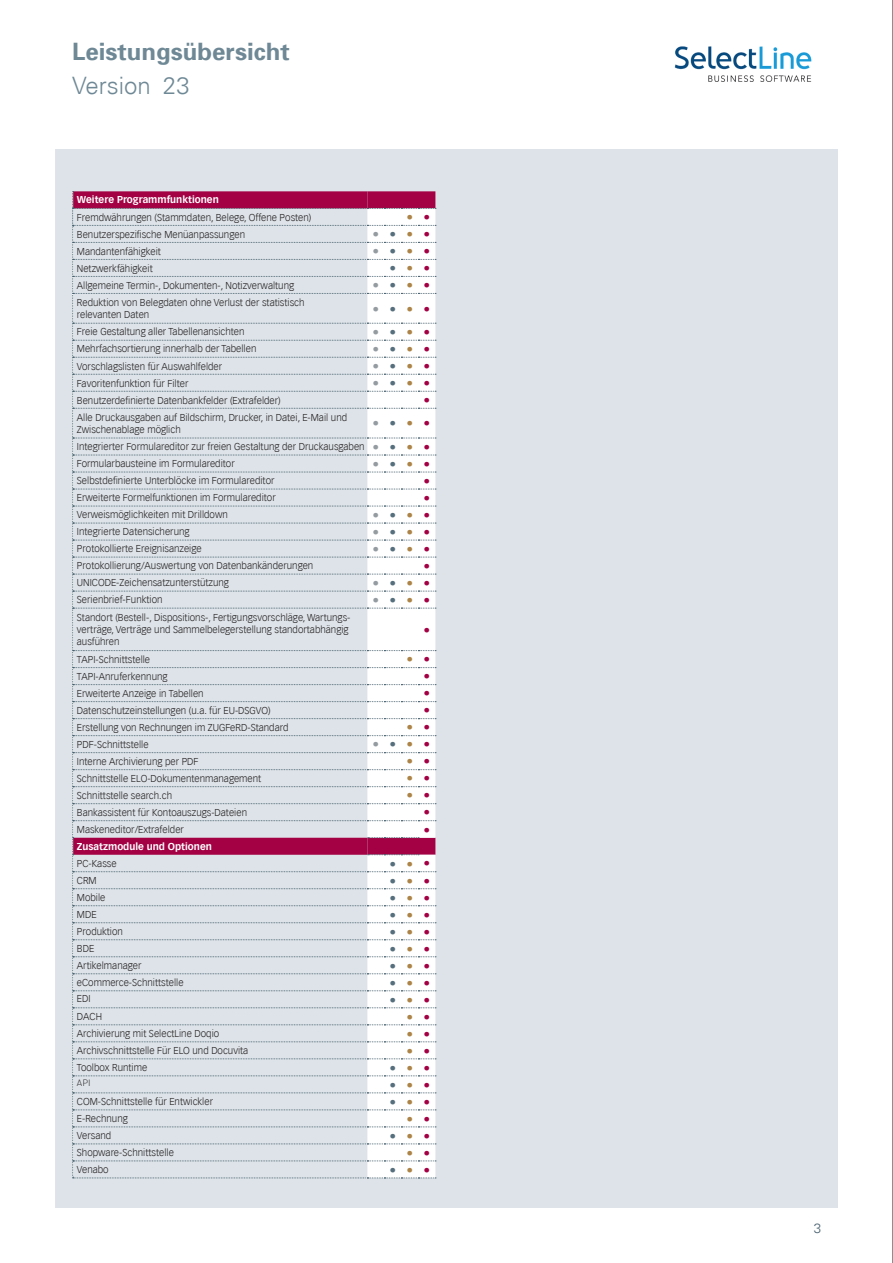
<style>
.page{position:relative;width:893px;height:1263px;background:#fff}
.page>*{position:absolute;margin:0;border:0;box-sizing:border-box;transform-origin:0 0}
.t1{font:700 24px "Univers";color:#6e8895}
.t2{font:300 24px "Univers";color:#6e8895}
.t3{font:700 13.5px "Vectora LH";color:#959ca1}
.t4{font:700 13.5px "Vectora LH";color:#566f7c}
.t5{font:700 13.5px "Vectora LH";color:#ad8447}
.t6{font:700 13.5px "Vectora LH";color:#a30143}
.t7{font:300 13.5px "Univers";color:#48616e}
.t8{font:300 9.75px/12px "Vectora LH";color:#231f20}
.t9{font:700 9.75px "Vectora LH";color:#fff}
.t10{font:300 9px "DIN";color:#231f20}
.s1{color:#a30143}
.s2{color:#566f7c}
.s3{color:#ad8447}
.s4{font-weight:700;font-size:13.5px;color:#959ca1}
.s5{font-weight:700;font-size:13.5px;color:#566f7c}
.s6{font-weight:700;font-size:13.5px;color:#ad8447}
.s7{font-weight:700;font-size:13.5px;color:#a30143}
</style>
<div class="page">
<div style="left:55px;top:149px;width:783px;height:1059px;background:#dde3e8"></div>
<svg style="left:72px;top:191px;width:364px;height:987px"></svg>
<img style="left:674px;top:46px;width:138px;height:36px">
<hr style="left:892px;top:0;width:1px;height:1263px;background:#231f20">
<h1 class="t1" style="left:72px;top:36px;width:219px">Leistungsübersicht</h1>
<h1 class="t2" style="left:72px;top:71px;width:119px">Version 23</h1>
<p class="t9" style="left:77px;top:194px;width:143px">Weitere Programmfunktionen</p>
<p class="t8" style="left:77px;top:211px;width:236px">Fremdwährungen (Stammdaten, Belege, Offene Posten)</p>
<h2 class="t5" style="left:407px;top:209px;width:25px">• <span class="s1">•</span></h2>
<p class="t8" style="left:77px;top:228px;width:170px">Benutzerspezifische Menüanpassungen</p>
<h2 class="t3" style="left:372px;top:226px;width:59px">•<span class="s2">•</span><span class="s3">•</span><span class="s1">•</span></h2>
<p class="t8" style="left:77px;top:245px;width:85px">Mandantenfähigkeit</p>
<h2 class="t3" style="left:372px;top:243px;width:59px">•<span class="s2">•</span><span class="s3">•</span><span class="s1">•</span></h2>
<p class="t8" style="left:77px;top:262px;width:77px">Netzwerkfähigkeit</p>
<h2 class="t4" style="left:390px;top:260px;width:42px">•<span class="s3">•</span><span class="s1">•</span></h2>
<p class="t8" style="left:77px;top:279px;width:219px">Allgemeine Termin-, Dokumenten-, Notizverwaltung</p>
<h2 class="t3" style="left:372px;top:277px;width:59px">•<span class="s2">•</span><span class="s3">•</span><span class="s1">•</span></h2>
<p class="t8" style="left:77px;top:297px;width:229px">Reduktion von Belegdaten ohne Verlust der statistisch relevanten Daten</p>
<h2 class="t3" style="left:372px;top:301px;width:59px">•<span class="s2">•</span><span class="s3">•</span><span class="s1">•</span></h2>
<p class="t8" style="left:77px;top:326px;width:169px">Freie Gestaltung aller Tabellenansichten</p>
<h2 class="t3" style="left:372px;top:324px;width:59px">•<span class="s2">•</span><span class="s3">•</span><span class="s1">•</span></h2>
<p class="t8" style="left:77px;top:343px;width:181px">Mehrfachsortierung innerhalb der Tabellen</p>
<h2 class="t3" style="left:372px;top:341px;width:59px">•<span class="s2">•</span><span class="s3">•</span><span class="s1">•</span></h2>
<p class="t8" style="left:77px;top:360px;width:147px">Vorschlagslisten für Auswahlfelder</p>
<h2 class="t3" style="left:372px;top:358px;width:59px">•<span class="s2">•</span><span class="s3">•</span><span class="s1">•</span></h2>
<p class="t8" style="left:77px;top:377px;width:113px">Favoritenfunktion für Filter</p>
<h2 class="t3" style="left:372px;top:375px;width:59px">•<span class="s2">•</span><span class="s3">•</span><span class="s1">•</span></h2>
<p class="t8" style="left:77px;top:394px;width:205px">Benutzerdefinierte Datenbankfelder (Extrafelder)</p>
<h2 class="t6" style="left:424px;top:392px;width:8px">•</h2>
<p class="t8" style="left:77px;top:412px;width:272px">Alle Druckausgaben auf Bildschirm, Drucker, in Datei, E-Mail und<br>Zwischenablage möglich</p>
<h2 class="t3" style="left:372px;top:415px;width:59px">•<span class="s2">•</span><span class="s3">•</span><span class="s1">•</span></h2>
<p class="t8" style="left:77px;top:438px;width:355px;line-height:17px">Integrierter Formulareditor zur freien Gestaltung der Druckausgaben <span class="s4">•</span> <span class="s5">•</span> <span class="s6">•</span> <span class="s7">•<br></span>Formularbausteine im Formulareditor</p>
<h2 class="t3" style="left:372px;top:456px;width:59px">•<span class="s2">•</span><span class="s3">•</span><span class="s1">•</span></h2>
<p class="t8" style="left:77px;top:475px;width:199px">Selbstdefinierte Unterblöcke im Formulareditor</p>
<h2 class="t6" style="left:424px;top:473px;width:8px">•</h2>
<p class="t8" style="left:77px;top:492px;width:200px">Erweiterte Formelfunktionen im Formulareditor</p>
<h2 class="t6" style="left:424px;top:490px;width:8px">•</h2>
<p class="t8" style="left:77px;top:509px;width:152px">Verweismöglichkeiten mit Drilldown</p>
<h2 class="t3" style="left:372px;top:507px;width:59px">•<span class="s2">•</span><span class="s3">•</span><span class="s1">•</span></h2>
<p class="t8" style="left:77px;top:526px;width:114px">Integrierte Datensicherung</p>
<h2 class="t3" style="left:372px;top:524px;width:59px">•<span class="s2">•</span><span class="s3">•</span><span class="s1">•</span></h2>
<p class="t8" style="left:77px;top:543px;width:126px">Protokollierte Ereignisanzeige</p>
<h2 class="t3" style="left:372px;top:541px;width:59px">•<span class="s2">•</span><span class="s3">•</span><span class="s1">•</span></h2>
<p class="t8" style="left:77px;top:560px;width:238px">Protokollierung/Auswertung von Datenbankänderungen</p>
<h2 class="t6" style="left:424px;top:558px;width:8px">•</h2>
<p class="t8" style="left:77px;top:577px;width:154px">UNICODE-Zeichensatzunterstützung</p>
<h2 class="t3" style="left:372px;top:575px;width:59px">•<span class="s2">•</span><span class="s3">•</span><span class="s1">•</span></h2>
<p class="t8" style="left:77px;top:594px;width:87px">Serienbrief-Funktion</p>
<h2 class="t3" style="left:372px;top:592px;width:59px">•<span class="s2">•</span><span class="s3">•</span><span class="s1">•</span></h2>
<p class="t8" style="left:77px;top:612px;width:275px">Standort (Bestell-, Dispositions-, Fertigungsvorschläge, Wartungs&shy;verträge, Verträge und Sammelbelegerstellung standortabhängig ausführen</p>
<h2 class="t6" style="left:424px;top:622px;width:8px">•</h2>
<p class="t8" style="left:77px;top:654px;width:75px">TAPI-Schnittstelle</p>
<h2 class="t5" style="left:407px;top:651px;width:25px">• <span class="s1">•</span></h2>
<p class="t8" style="left:77px;top:671px;width:92px">TAPI-Anruferkennung</p>
<h2 class="t6" style="left:424px;top:668px;width:8px">•</h2>
<p class="t8" style="left:77px;top:688px;width:128px">Erweiterte Anzeige in Tabellen</p>
<h2 class="t6" style="left:424px;top:685px;width:8px">•</h2>
<p class="t8" style="left:77px;top:705px;width:195px">Datenschutzeinstellungen (u.a. für EU-DSGVO)</p>
<h2 class="t6" style="left:424px;top:702px;width:8px">•</h2>
<p class="t8" style="left:77px;top:722px;width:213px">Erstellung von Rechnungen im ZUGFeRD-Standard</p>
<h2 class="t5" style="left:407px;top:719px;width:25px">• <span class="s1">•</span></h2>
<p class="t8" style="left:77px;top:739px;width:73px">PDF-Schnittstelle</p>
<h2 class="t3" style="left:372px;top:736px;width:59px">•<span class="s2">•</span><span class="s3">•</span><span class="s1">•</span></h2>
<p class="t8" style="left:77px;top:756px;width:123px">Interne Archivierung per PDF</p>
<h2 class="t5" style="left:407px;top:753px;width:25px">• <span class="s1">•</span></h2>
<p class="t8" style="left:77px;top:773px;width:186px">Schnittstelle ELO-Dokumentenmanagement</p>
<h2 class="t5" style="left:407px;top:770px;width:25px">• <span class="s1">•</span></h2>
<p class="t8" style="left:77px;top:790px;width:97px">Schnittstelle search.ch</p>
<h2 class="t5" style="left:407px;top:787px;width:25px">• <span class="s1">•</span></h2>
<p class="t8" style="left:77px;top:807px;width:172px">Bankassistent für Kontoauszugs-Dateien</p>
<h2 class="t6" style="left:424px;top:804px;width:8px">•</h2>
<p class="t8" style="left:77px;top:824px;width:109px">Maskeneditor/Extrafelder</p>
<h2 class="t6" style="left:424px;top:822px;width:8px">•</h2>
<p class="t9" style="left:77px;top:841px;width:137px">Zusatzmodule und Optionen</p>
<p class="t8" style="left:77px;top:857px;width:41px">PC-Kasse</p>
<h2 class="t4" style="left:390px;top:855px;width:42px">•<span class="s3">•</span><span class="s1">•</span></h2>
<p class="t8" style="left:77px;top:875px;width:21px">CRM</p>
<h2 class="t4" style="left:390px;top:872px;width:42px">•<span class="s3">•</span><span class="s1">•</span></h2>
<p class="t8" style="left:77px;top:892px;width:30px">Mobile</p>
<h2 class="t4" style="left:390px;top:889px;width:42px">•<span class="s3">•</span><span class="s1">•</span></h2>
<p class="t8" style="left:77px;top:909px;width:21px">MDE</p>
<h2 class="t4" style="left:390px;top:906px;width:42px">•<span class="s3">•</span><span class="s1">•</span></h2>
<p class="t8" style="left:77px;top:926px;width:48px">Produktion</p>
<h2 class="t4" style="left:390px;top:923px;width:42px">•<span class="s3">•</span><span class="s1">•</span></h2>
<p class="t8" style="left:77px;top:943px;width:19px">BDE</p>
<h2 class="t4" style="left:390px;top:940px;width:42px">•<span class="s3">•</span><span class="s1">•</span></h2>
<p class="t8" style="left:77px;top:960px;width:66px">Artikelmanager</p>
<h2 class="t4" style="left:390px;top:957px;width:42px">•<span class="s3">•</span><span class="s1">•</span></h2>
<p class="t8" style="left:77px;top:977px;width:108px">eCommerce-Schnittstelle</p>
<h2 class="t4" style="left:390px;top:974px;width:42px">•<span class="s3">•</span><span class="s1">•</span></h2>
<p class="t8" style="left:77px;top:992px;width:15px">EDI</p>
<h2 class="t4" style="left:390px;top:991px;width:42px">•<span class="s3">•</span><span class="s1">•</span></h2>
<p class="t8" style="left:77px;top:1011px;width:27px">DACH</p>
<h2 class="t5" style="left:407px;top:1008px;width:25px">• <span class="s1">•</span></h2>
<p class="t8" style="left:77px;top:1028px;width:144px">Archivierung mit SelectLine Doqio</p>
<h2 class="t5" style="left:407px;top:1025px;width:25px">• <span class="s1">•</span></h2>
<p class="t8" style="left:77px;top:1045px;width:173px">Archivschnittstelle Für ELO und Docuvita</p>
<h2 class="t5" style="left:407px;top:1042px;width:25px">• <span class="s1">•</span></h2>
<p class="t8" style="left:77px;top:1062px;width:72px">Toolbox Runtime</p>
<h2 class="t4" style="left:390px;top:1060px;width:42px">•<span class="s3">•</span><span class="s1">•</span></h2>
<p class="t10" style="left:77px;top:1077px;width:15px">API</p>
<h2 class="t4" style="left:390px;top:1077px;width:42px">•<span class="s3">•</span><span class="s1">•</span></h2>
<p class="t8" style="left:77px;top:1096px;width:138px">COM-Schnittstelle für Entwickler</p>
<h2 class="t4" style="left:390px;top:1094px;width:42px">•<span class="s3">•</span><span class="s1">•</span></h2>
<p class="t8" style="left:77px;top:1113px;width:52px">E-Rechnung</p>
<h2 class="t5" style="left:407px;top:1111px;width:25px">• <span class="s1">•</span></h2>
<p class="t8" style="left:77px;top:1130px;width:36px">Versand</p>
<h2 class="t4" style="left:390px;top:1128px;width:42px">•<span class="s3">•</span><span class="s1">•</span></h2>
<p class="t8" style="left:77px;top:1147px;width:98px">Shopware-Schnittstelle</p>
<h2 class="t5" style="left:407px;top:1145px;width:25px">• <span class="s1">•</span></h2>
<p class="t8" style="left:77px;top:1164px;width:33px">Venabo</p>
<h2 class="t4" style="left:390px;top:1162px;width:42px">•<span class="s3">•</span><span class="s1">•</span></h2>
<h2 class="t7" style="left:814px;top:1220px;width:9px">3</h2>
</div>
